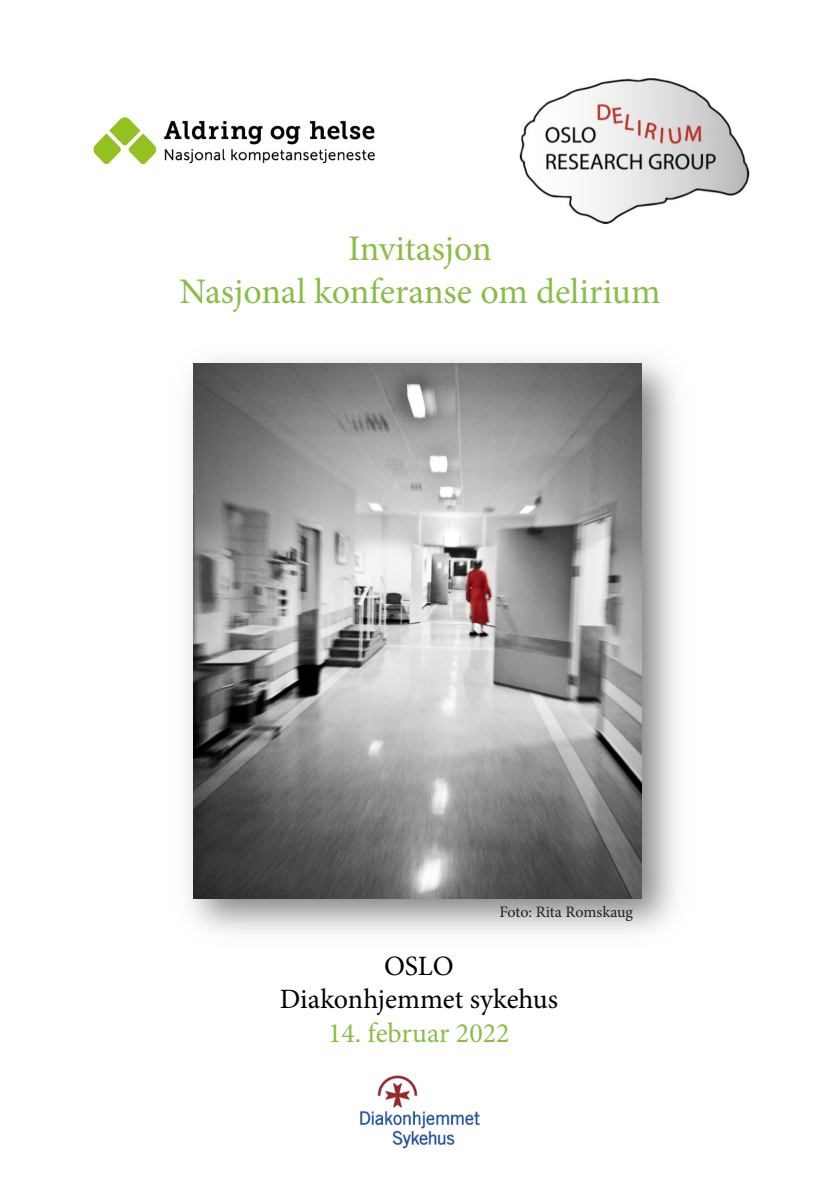
<style>
.page{position:relative;width:840px;height:1191px;background:#fff}
.page>*{position:absolute;margin:0;border:0;box-sizing:border-box;transform-origin:0 0}
.t1{font:36px "Minion Pro";letter-spacing:-.005em;color:#89be47}
.t2{font:28px "Minion Pro";color:#010105}
.t3{font:28px "Minion Pro";color:#89be47}
.t4{font:16px "Minion Pro";letter-spacing:-.005em;color:#231f20}
</style>
<div class="page">
<img style="left:94px;top:118px;width:280px;height:46px">
<img style="left:188px;top:358px;width:488px;height:574px">
<img style="left:193px;top:363px;width:448px;height:535px">
<img style="left:360px;top:1075px;width:120px;height:74px">
<img style="left:519px;top:78px;width:231px;height:146px">
<p class="t1" style="left:348px;top:224px;width:145px">Invitasjon</p>
<p class="t1" style="left:179px;top:268px;width:482px">Nasjonal konferanse om delirium</p>
<p class="t4" style="left:499px;top:901px;width:135px">Foto: Rita Romskaug</p>
<p class="t2" style="left:384px;top:947px;width:71px">OSLO</p>
<p class="t2" style="left:279px;top:980px;width:280px">Diakonhjemmet sykehus</p>
<p class="t3" style="left:328px;top:1014px;width:183px">14. februar 2022</p>
</div>
